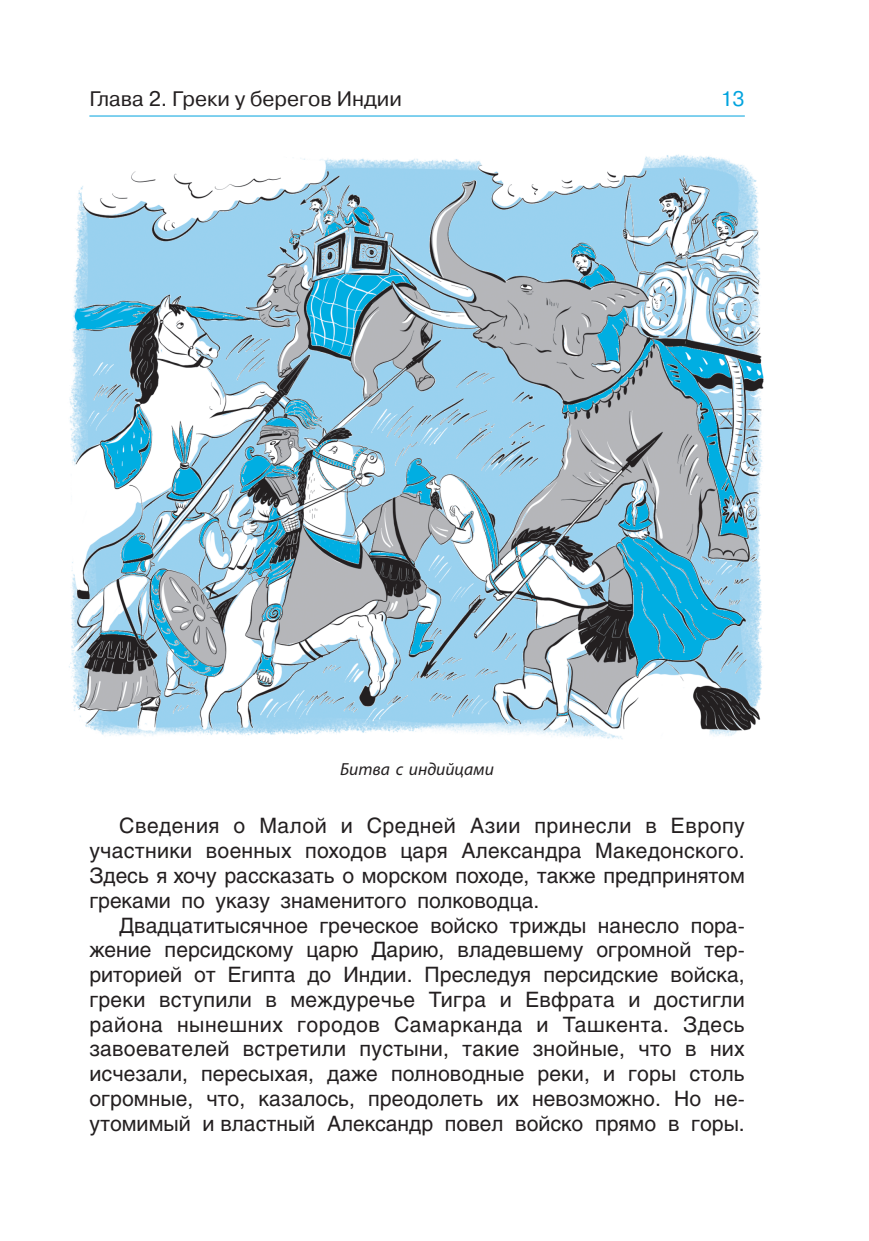
<style>
.page{position:relative;width:869px;height:1241px;background:#fff}
.page>*{position:absolute;margin:0;border:0;box-sizing:border-box;transform-origin:0 0}
.t1{font:21px/24.8px "Helios";color:#231f20;text-align:justify}
.t2{font:21px "Pragmatica C";color:#231f20}
.t3{font:21px "Pragmatica C";color:#00a3de}
.t4{font:italic 17.5px "Myriad Pro";color:#231f20}
</style>
<div class="page">
<hr style="left:89px;top:116px;width:655px;height:1px;background:#00a3de">
<img style="left:69px;top:154px;width:695px;height:585px">
<p class="t2" style="left:89px;top:91px;width:314px">Глава 2. Греки у берегов Индии</p>
<p class="t3" style="left:720px;top:91px;width:26px">13</p>
<p class="t4" style="left:340px;top:762px;width:155px">Битва с индийцами</p>
<p class="t1" style="left:89px;top:815px;width:656px;text-indent:30px">Сведения о Малой и Средней Азии принесли в Европу участники военных походов царя Александра Македонского.<br>Здесь я хочу рассказать о морском походе, также предпринятом греками по указу знаменитого полководца.</p>
<p class="t1" style="left:89px;top:914px;width:656px;text-indent:30px">Двадцатитысячное греческое войско трижды нанесло пора&shy;жение персидскому царю Дарию, владевшему огромной тер&shy;риторией от Египта до Индии. Преследуя персидские войска, греки вступили в междуречье Тигра и Евфрата и достигли района нынешних городов Самарканда и Ташкента. Здесь завоевателей встретили пустыни, такие знойные, что в них исчезали, пересыхая, даже полноводные реки, и горы столь огромные, что, казалось, преодолеть их невозможно. Но не&shy;утомимый и властный Александр повел войско прямо в горы.</p>
</div>
